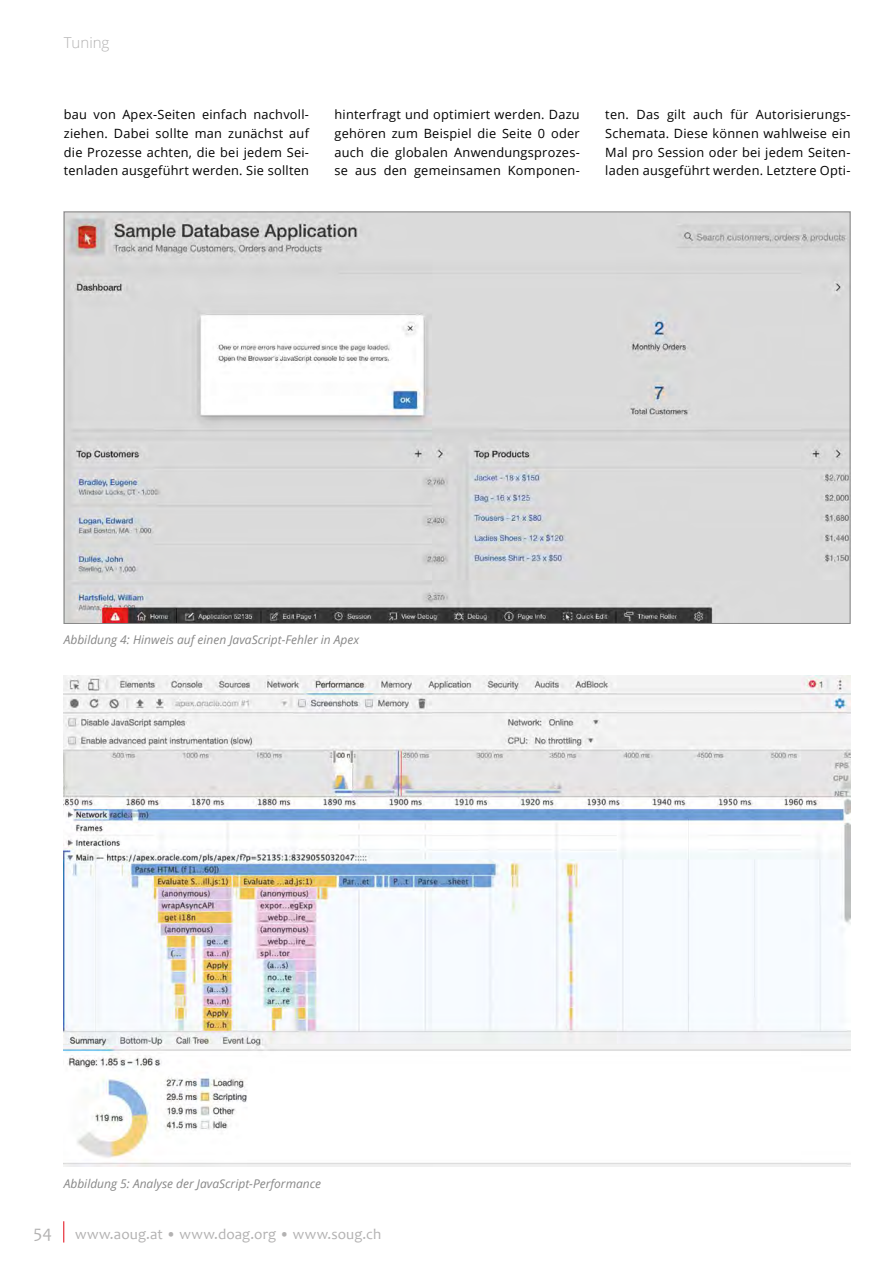
<style>
.page{position:relative;width:893px;height:1263px;background:#fff}
.page>*{position:absolute;margin:0;border:0;box-sizing:border-box;transform-origin:0 0}
.t1{font:18px "Candara";color:#b3b2b2}
.t2{font:15px "Candara";letter-spacing:.01em;color:#b3b2b2}
.t3{font:300 15px "Open Sans";color:#b3b2b2}
.t4{font:12.75px/18.8px "Open Sans";letter-spacing:.02em;color:#000;text-align:justify}
.t5{font:italic 12px "Open Sans";color:#878787}
</style>
<div class="page">
<svg style="left:63px;top:1221px;width:1px;height:21px"></svg>
<img style="left:66px;top:214px;width:782px;height:408px">
<img style="left:64px;top:675px;width:786px;height:492px">
<p class="t3" style="left:64px;top:32px;width:47px">Tuning</p>
<p class="t4" style="left:64px;top:105px;width:247px">bau von Apex-Seiten einfach nachvoll&shy;ziehen. Dabei sollte man zunächst auf die Prozesse achten, die bei jedem Sei&shy;tenladen ausgeführt werden. Sie sollten</p>
<p class="t4" style="left:334px;top:105px;width:247px">hinterfragt und optimiert werden. Dazu gehören zum Beispiel die Seite 0 oder auch die globalen Anwendungsprozes&shy;se aus den gemeinsamen Komponen-</p>
<p class="t4" style="left:605px;top:105px;width:247px">ten. Das gilt auch für Autorisierungs-Schemata. Diese können wahlweise ein Mal pro Session oder bei jedem Seiten&shy;laden ausgeführt werden. Letztere Opti-</p>
<p class="t5" style="left:64px;top:631px;width:297px">Abbildung 4: Hinweis auf einen JavaScript-Fehler in Apex</p>
<p class="t5" style="left:64px;top:1175px;width:259px">Abbildung 5: Analyse der JavaScript-Performance</p>
<h1 class="t1" style="left:34px;top:1221px;width:20px">54</h1>
<p class="t2" style="left:75px;top:1224px;width:308px">www.aoug.at • www.doag.org • www.soug.ch</p>
</div>
